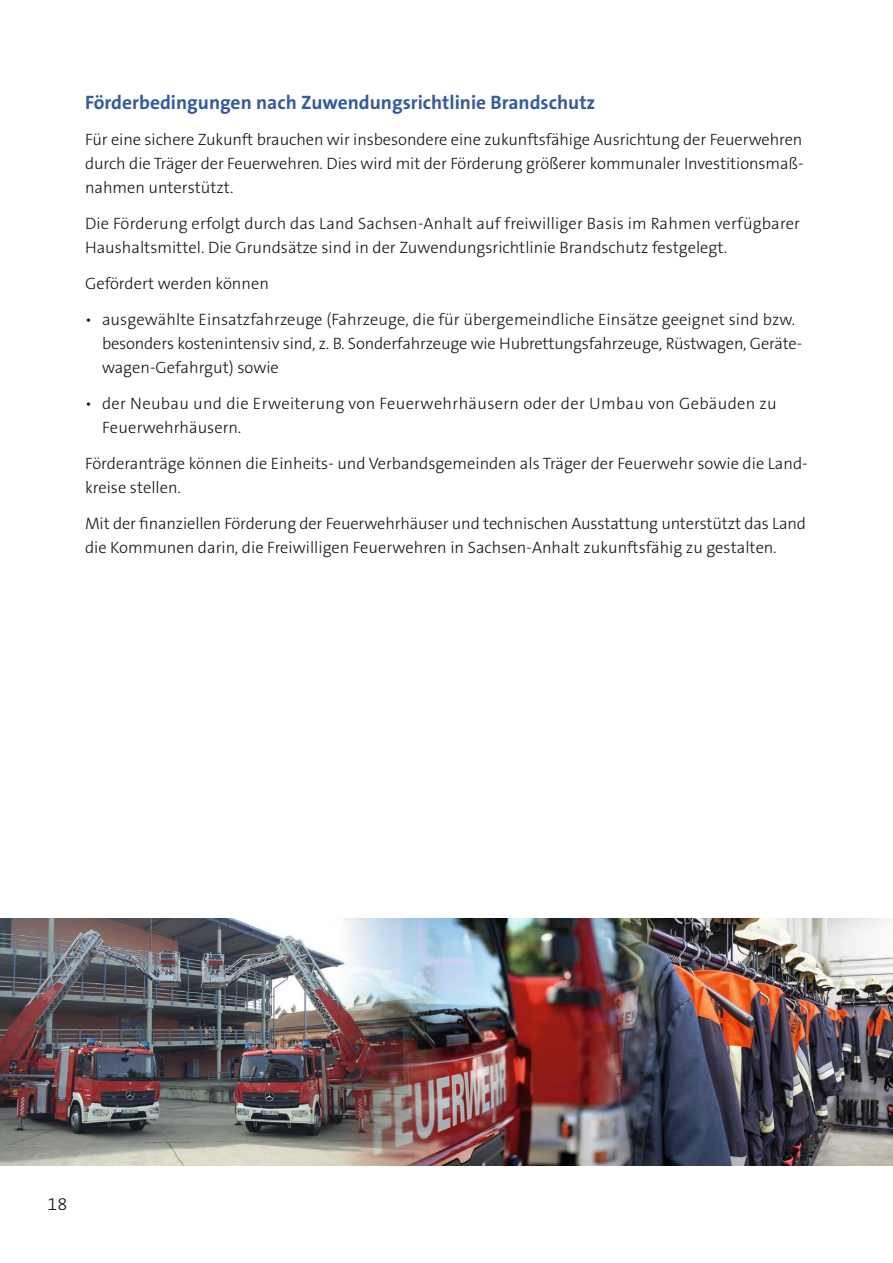
<style>
.page{position:relative;width:893px;height:1263px;background:#fff}
.page>*{position:absolute;margin:0;border:0;box-sizing:border-box;transform-origin:0 0}
.t1{font:700 19.5px "The Sans B W7";color:#365b9c}
.t2{font:300 18px "The Sans B W3";color:#151616}
.t3{font:300 16.5px/24px "The Sans B W3";color:#151616}
.t4{font:300 16.5px/24px "The Sans B W3";letter-spacing:.02em;color:#151616}
</style>
<div class="page">
<img style="left:671px;top:918px;width:222px;height:247px">
<img style="left:443px;top:918px;width:228px;height:247px">
<img style="left:0;top:918px;width:443px;height:247px">
<p class="t1" style="left:85px;top:90px;width:512px">Förderbedingungen nach Zuwendungsrichtlinie Brandschutz</p>
<p class="t3" style="left:85px;top:128px;width:720px;text-align:justify">Für eine sichere Zukunft brauchen wir insbesondere eine zukunftsfähige Ausrichtung der Feuerwehren durch die Träger der Feuerwehren. Dies wird mit der Förderung größerer kommunaler Investitionsmaß&shy;nahmen unterstützt.</p>
<p class="t3" style="left:85px;top:212px;width:716px">Die Förderung erfolgt durch das Land Sachsen-Anhalt auf freiwilliger Basis im Rahmen verfügbarer<br>Haushaltsmittel. Die Grundsätze sind in der Zuwendungsrichtlinie Brandschutz festgelegt.</p>
<p class="t3" style="left:85px;top:272px;width:185px">Gefördert werden können</p>
<p class="t3" style="left:102px;top:308px;width:702px;text-indent:-17px">• ausgewählte Einsatzfahrzeuge (Fahrzeuge, die für übergemeindliche Einsätze geeignet sind bzw. besonders kostenintensiv sind, z. B. Sonderfahrzeuge wie Hubrettungsfahrzeuge, Rüstwagen, Geräte&shy;wagen-Gefahrgut) sowie</p>
<p class="t4" style="left:102px;top:392px;width:676px;text-indent:-17px">• der Neubau und die Erweiterung von Feuerwehrhäusern oder der Umbau von Gebäuden zu<br>Feuerwehrhäusern.</p>
<p class="t3" style="left:85px;top:452px;width:724px">Förderanträge können die Einheits- und Verbandsgemeinden als Träger der Feuerwehr sowie die Land&shy;kreise stellen.</p>
<p class="t3" style="left:85px;top:512px;width:722px">Mit der finanziellen Förderung der Feuerwehrhäuser und technischen Ausstattung unterstützt das Land die Kommunen darin, die Freiwilligen Feuerwehren in Sachsen-Anhalt zukunftsfähig zu gestalten.</p>
<p class="t2" style="left:48px;top:1192px;width:21px">18</p>
</div>
